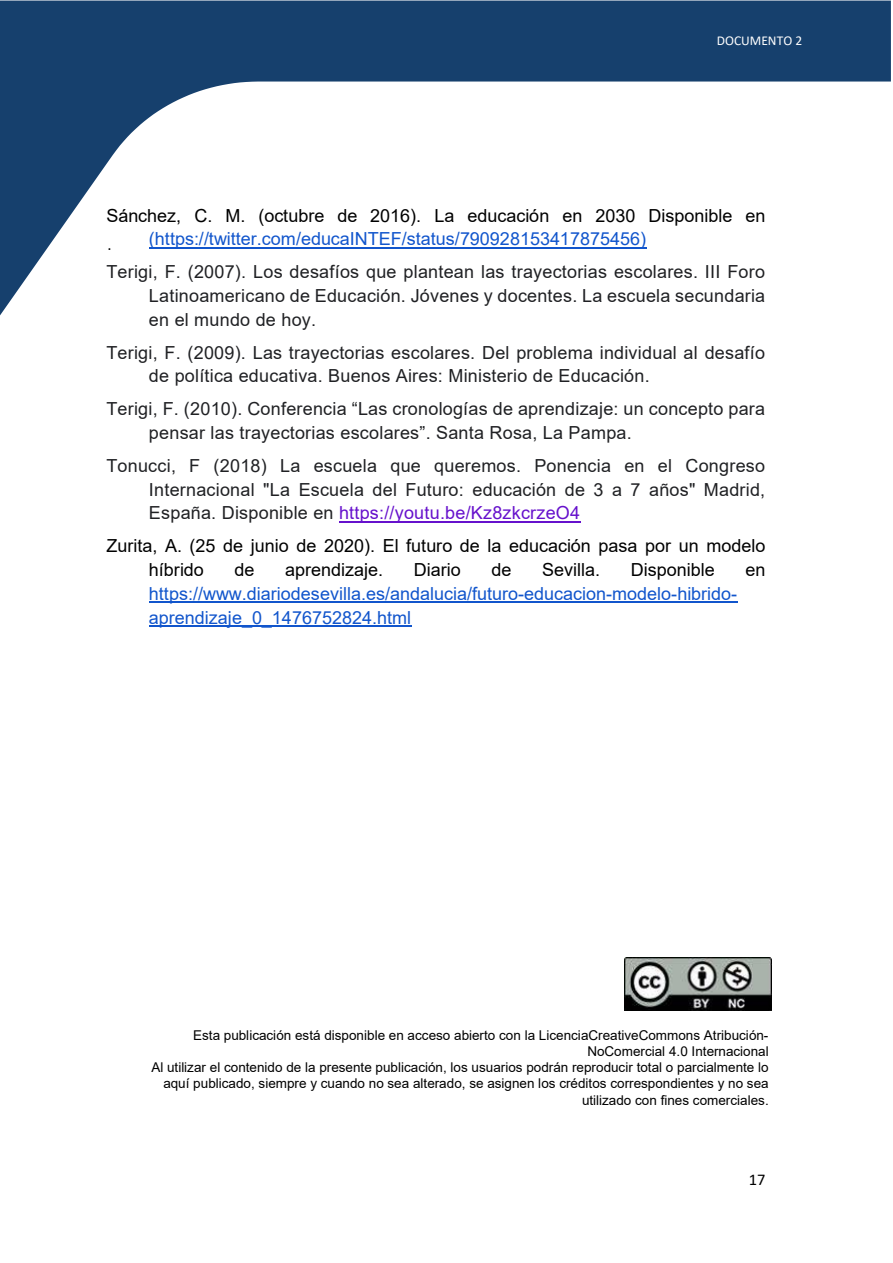
<style>
.page{position:relative;width:893px;height:1263px;background:#fff}
.page>*{position:absolute;margin:0;border:0;box-sizing:border-box;transform-origin:0 0}
.t1{font:18px/23.9px "Arial";letter-spacing:.015em;color:#202124;text-align:justify}
.t2{font:18px/23.9px "Arial";color:#15c}
.t3{font:18px/23.7px "Arial";color:#000}
.t4{font:16.5px "Calibri";color:#000}
.t5{font:13.5px/16.2px "Arial";color:#000;text-align:right}
.t6{font:13.5px "Calibri";color:#fff}
.s1{color:#000}
.s2{color:#61c}
</style>
<div class="page">
<svg style="left:0;top:1px;width:891px;height:314px"></svg>
<div style="left:717px;top:33px;width:101px;height:15px;background:#16406d"></div>
<img style="left:107px;top:233px;width:679px;height:82px">
<div style="left:106px;top:205px;width:659px;height:20px;background:#fff"></div>
<hr style="left:149px;top:247px;width:497px;height:2px;background:#15c">
<div style="left:106px;top:261px;width:659px;height:21px;background:#fff"></div>
<div style="left:149px;top:285px;width:616px;height:21px;background:#fff"></div>
<div style="left:149px;top:309px;width:167px;height:21px;background:#fff"></div>
<hr style="left:339px;top:521px;width:241px;height:2px;background:#61c">
<hr style="left:149px;top:602px;width:588px;height:1px;background:#15c">
<hr style="left:149px;top:625px;width:262px;height:2px;background:#15c">
<img style="left:624px;top:957px;width:147px;height:53px">
<p class="t6" style="left:717px;top:31px;width:87px">DOCUMENTO 2</p>
<p class="t2" style="left:149px;top:203px;width:618px;text-indent:-43px"><span class="s1">Sánchez, C. M. (octubre de 2016). La educación en 2030 Disponible en </span>(https://twitter.com/educaINTEF/status/790928153417875456)</p>
<p class="t1" style="left:149px;top:260px;width:618px;text-indent:-43px">Terigi, F. (2007). Los desafíos que plantean las trayectorias escolares. III Foro Latinoamericano de Educación. Jóvenes y docentes. La escuela secundaria en el mundo de hoy.</p>
<p class="t1" style="left:149px;top:340px;width:618px;text-indent:-43px">Terigi, F. (2009). Las trayectorias escolares. Del problema individual al desafío de política educativa. Buenos Aires: Ministerio de Educación.</p>
<p class="t1" style="left:149px;top:397px;width:618px;text-indent:-43px">Terigi, F. (2010). Conferencia “Las cronologías de aprendizaje: un concepto para pensar las trayectorias escolares”. Santa Rosa, La Pampa.</p>
<p class="t1" style="left:149px;top:453px;width:618px;text-indent:-43px">Tonucci, F (2018) La escuela que queremos. Ponencia en el Congreso Internacional "La Escuela del Futuro: educación de 3 a 7 años" Madrid, España. Disponible en <span class="s2">https://youtu.be/Kz8zkcrzeO4</span></p>
<p class="t3" style="left:149px;top:534px;width:618px;text-indent:-43px">Zurita, A. (25 de junio de 2020). El futuro de la educación pasa por un modelo híbrido</p>
<p class="t4" style="left:107px;top:233px;width:6px">.</p>
<p class="t3" style="left:235px;top:558px;width:21px">de</p>
<p class="t3" style="left:285px;top:558px;width:100px">aprendizaje.</p>
<p class="t3" style="left:414px;top:558px;width:48px">Diario</p>
<p class="t3" style="left:491px;top:558px;width:21px">de</p>
<p class="t3" style="left:542px;top:558px;width:59px">Sevilla.</p>
<p class="t3" style="left:631px;top:558px;width:85px">Disponible</p>
<p class="t3" style="left:745px;top:558px;width:21px">en</p>
<p class="t2" style="left:149px;top:581px;width:590px">https://www.diariodesevilla.es/andalucia/futuro-educacion-modelo-hibrido&shy;aprendizaje_0_1476752824.html</p>
<p class="t5" style="left:151px;top:1027px;width:619px">Esta publicación está disponible en acceso abierto con la LicenciaCreativeCommons Atribución-NoComercial 4.0 Internacional<br>Al utilizar el contenido de la presente publicación, los usuarios podrán reproducir total o parcialmente lo aquí publicado, siempre y cuando no sea alterado, se asignen los créditos correspondientes y no sea utilizado con fines comerciales.</p>
<p class="t4" style="left:749px;top:1168px;width:18px">17</p>
</div>
